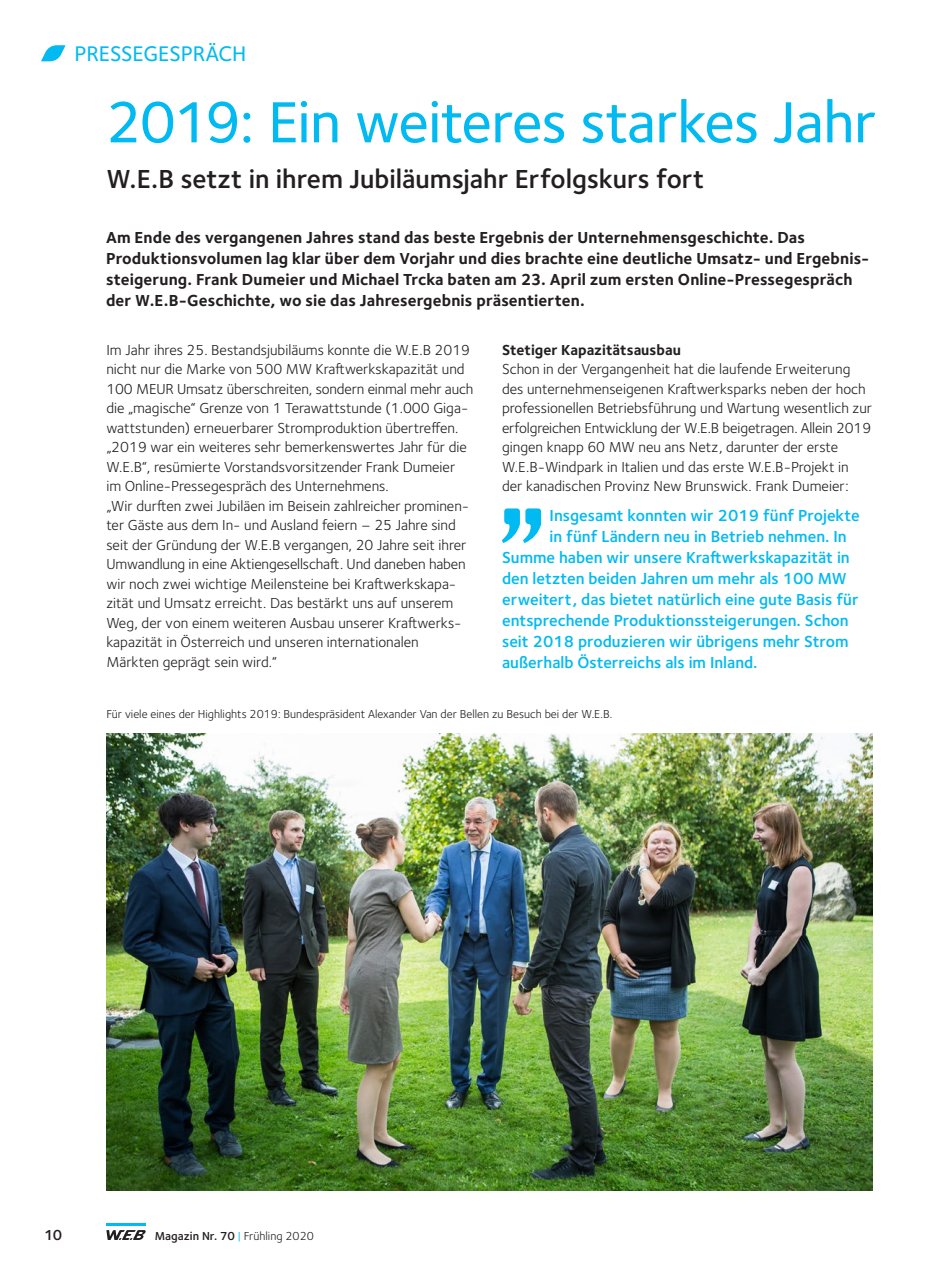
<style>
.page{position:relative;width:936px;height:1276px;background:#fff}
.page>*{position:absolute;margin:0;border:0;box-sizing:border-box;transform-origin:0 0}
.t1{font:500 60px "Foundry Sterling";letter-spacing:-.01em;color:#00baf1}
.t2{font:600 27px "Foundry Sterling";color:#231f20}
.t3{font:500 21.9px "Foundry Sterling";letter-spacing:-.005em;color:#00baf1}
.t4{font:600 16.5px "Foundry Sterling";color:#00baf1}
.t5{font:700 16.5px/21px "Foundry Sterling";letter-spacing:.005em;color:#231f20}
.t6{font:15px/19.5px "Foundry Sterling";color:#231f20}
.t7{font:700 15px "Foundry Sterling";color:#231f20}
.t8{font:600 15px "Foundry Sterling";color:#231f20}
.t9{font:12px "Foundry Sterling";color:#231f20}
.t10{font:600 12px "Foundry Sterling";color:#231f20}
.s1{font-weight:400;color:#00baf1}
.s2{font-weight:400}
</style>
<div class="page">
<hr style="left:106px;top:1223px;width:40px;height:3px;background:#00baf1">
<svg style="left:106px;top:1230px;width:40px;height:10px"></svg>
<svg style="left:41px;top:45px;width:25px;height:16px"></svg>
<svg style="left:502px;top:508px;width:39px;height:35px"></svg>
<img style="left:107px;top:733px;width:765px;height:458px">
<h3 class="t3" style="left:75px;top:40px;width:173px">PRESSEGESPRÄCH</h3>
<h1 class="t1" style="left:105px;top:87px;width:773px">2019: Ein weiteres starkes Jahr</h1>
<h2 class="t2" style="left:106px;top:163px;width:599px">W.E.B setzt in ihrem Jubiläumsjahr Erfolgskurs fort</h2>
<p class="t5" style="left:106px;top:228px;width:762px">Am Ende des vergangenen Jahres stand das beste Ergebnis der Unternehmensgeschichte. Das Produktionsvolumen lag klar über dem Vorjahr und dies brachte eine deutliche Umsatz- und Ergebnis&shy;steigerung. Frank Dumeier und Michael Trcka baten am 23. April zum ersten Online-Pressegespräch der W.E.B-Geschichte, wo sie das Jahresergebnis präsentierten.</p>
<p class="t6" style="left:106px;top:340px;width:368px">Im Jahr ihres 25. Bestandsjubiläums konnte die W.E.B 2019 nicht nur die Marke von 500 MW Kraftwerkskapazität und 100 MEUR Umsatz überschreiten, sondern einmal mehr auch die „magische“ Grenze von 1 Terawattstunde (1.000 Giga&shy;wattstunden) erneuerbarer Stromproduktion übertreffen. „2019 war ein weiteres sehr bemerkenswertes Jahr für die W.E.B“, resümierte Vorstandsvorsitzender Frank Dumeier im Online-Pressegespräch des Unternehmens.<br>„Wir durften zwei Jubiläen im Beisein zahlreicher prominen&shy;ter Gäste aus dem In- und Ausland feiern – 25 Jahre sind seit der Gründung der W.E.B vergangen, 20 Jahre seit ihrer Umwandlung in eine Aktiengesellschaft. Und daneben haben wir noch zwei wichtige Meilensteine bei Kraftwerkskapa&shy;zität und Umsatz erreicht. Das bestärkt uns auf unserem Weg, der von einem weiteren Ausbau unserer Kraftwerks&shy;kapazität in Österreich und unseren internationalen Märkten geprägt sein wird.“</p>
<p class="t7" style="left:502px;top:341px;width:180px">Stetiger Kapazitätsausbau</p>
<p class="t6" style="left:502px;top:360px;width:371px">Schon in der Vergangenheit hat die laufende Erweiterung des unternehmenseigenen Kraftwerksparks neben der hoch professionellen Betriebsführung und Wartung wesentlich zur erfolgreichen Entwicklung der W.E.B beigetragen. Allein 2019 gingen knapp 60 MW neu ans Netz, darunter der erste W.E.B-Windpark in Italien und das erste W.E.B-Projekt in der kanadischen Provinz New Brunswick. Frank Dumeier:</p>
<p class="t4" style="left:549px;top:505px;width:312px">Insgesamt konnten wir 2019 fünf Projekte</p>
<p class="t4" style="left:549px;top:526px;width:298px">in fünf Ländern neu in Betrieb nehmen. In</p>
<p class="t4" style="left:502px;top:547px;width:349px">Summe haben wir unsere Kraftwerkskapazität in</p>
<p class="t4" style="left:502px;top:568px;width:346px">den letzten beiden Jahren um mehr als 100 MW</p>
<p class="t4" style="left:502px;top:589px;width:358px">erweitert, das bietet natürlich eine gute Basis für</p>
<p class="t4" style="left:502px;top:611px;width:348px">entsprechende Produktionssteigerungen. Schon</p>
<p class="t4" style="left:502px;top:632px;width:348px">seit 2018 produzieren wir übrigens mehr Strom</p>
<p class="t4" style="left:502px;top:653px;width:257px">außerhalb Österreichs als im Inland.</p>
<p class="t9" style="left:106px;top:707px;width:507px">Für viele eines der Highlights 2019: Bundespräsident Alexander Van der Bellen zu Besuch bei der W.E.B.</p>
<p class="t8" style="left:44px;top:1226px;width:20px">10</p>
<p class="t10" style="left:155px;top:1229px;width:161px">Magazin Nr. 70 <span class="s1">|</span> <span class="s2">Frühling 2020</span></p>
</div>
